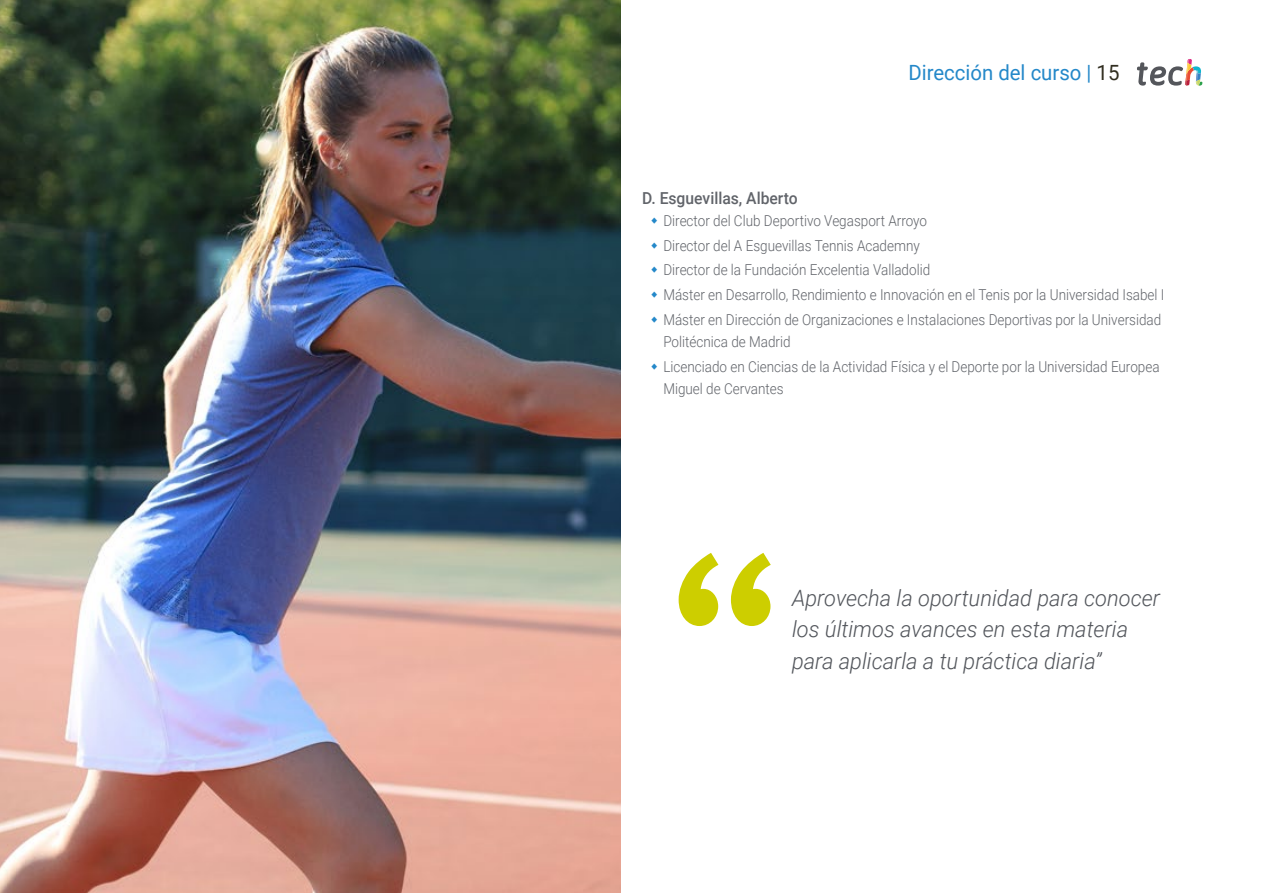
<style>
.page{position:relative;width:1263px;height:893px;background:#fff}
.page>*{position:absolute;margin:0;border:0;box-sizing:border-box;transform-origin:0 0}
.t1{font:italic 300 22.5px/31.5px "Roboto";color:#52555b}
.t2{font:21px "Roboto";color:#2488c9}
.t3{font:500 16.5px "Roboto";color:#61646a;scale:.95 1}
.t4{font:300 15px/24.6px "Roboto";color:#61646a;scale:.9 1}
.s1{color:#312e20}
</style>
<div class="page">
<img style="left:0;top:0;width:621px;height:893px">
<svg style="left:679px;top:553px;width:92px;height:73px"></svg>
<svg style="left:1137px;top:59px;width:65px;height:27px"></svg>
<h2 class="t2" style="left:908px;top:57px;width:213px">Dirección del curso | <span class="s1">15</span></h2>
<p class="t3" style="left:642px;top:186px;width:165px">D. Esguevillas, Alberto</p>
<p class="t4" style="left:663px;top:208px;width:558px">Director del Club Deportivo Vegasport Arroyo<br>Director del A Esguevillas Tennis Academny<br>Director de la Fundación Excelentia Valladolid<br>Máster en Desarrollo, Rendimiento e Innovación en el Tenis por la Universidad Isabel I Máster en Dirección de Organizaciones e Instalaciones Deportivas por la Universidad</p>
<p class="t4" style="left:663px;top:329px;width:553px">Politécnica de Madrid<br>Licenciado en Ciencias de la Actividad Física y el Deporte por la Universidad Europea</p>
<p class="t4" style="left:663px;top:376px;width:135px">Miguel de Cervantes</p>
<h1 class="t1" style="left:792px;top:581px;width:370px">Aprovecha la oportunidad para conocer los últimos avances en esta materia para aplicarla a tu práctica diaria”</h1>
</div>
